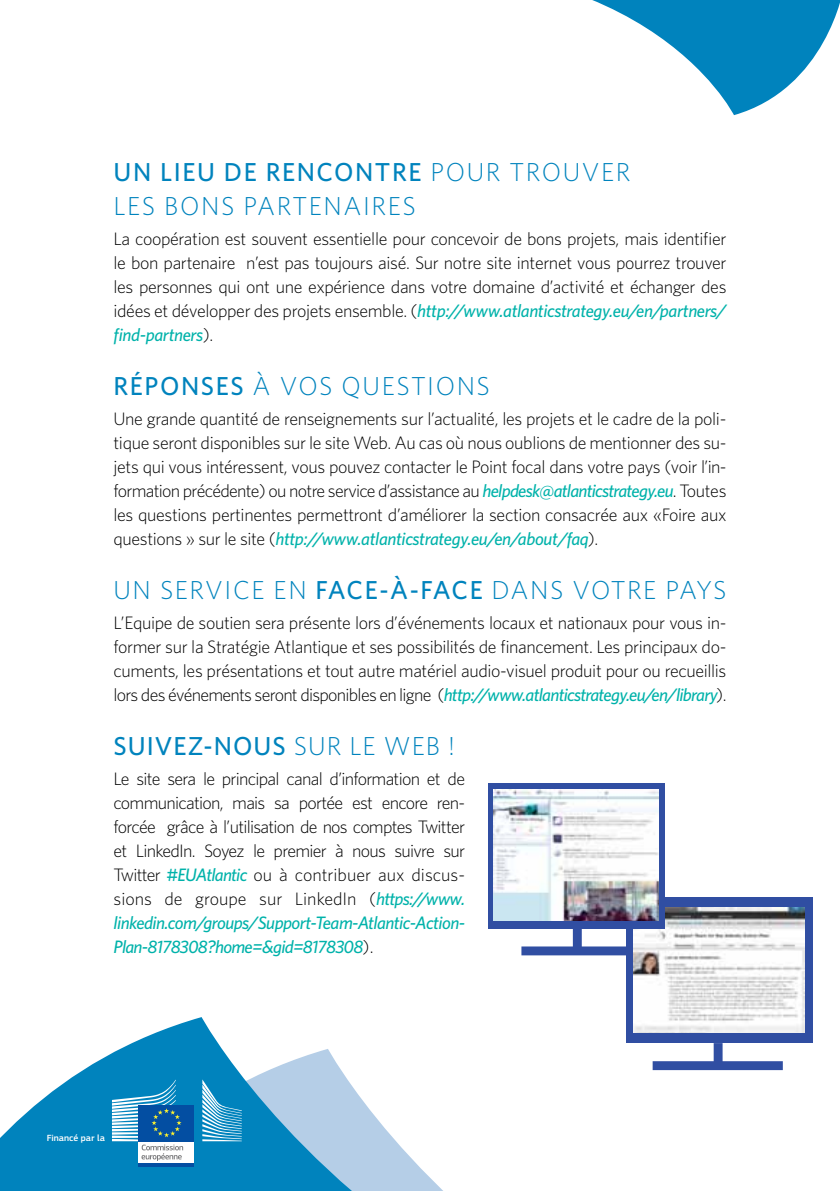
<style>
.page{position:relative;width:840px;height:1191px;background:#fff}
.page>*{position:absolute;margin:0;border:0;box-sizing:border-box;transform-origin:0 0}
.t1{font:300 26px "Whitney HTF";letter-spacing:.06em;color:#0083bd}
.t2{font:500 26px/34px "Whitney HTF";letter-spacing:.06em;color:#0083bd}
.t3{font:500 26px "Whitney HTF";letter-spacing:.04em;color:#0083bd}
.t4{font:300 18px/24px "Whitney HTF";letter-spacing:-.02em;color:#000;text-align:justify}
.t5{font:500 9.2px "PF Square Sans Pro";color:#fff}
.s1{font-weight:300}
.s2{font-weight:500;font-style:italic;color:#00b2aa}
.s3{font-weight:500}
</style>
<div class="page">
<svg style="left:0;top:1017px;width:813px;height:174px"></svg>
<svg style="left:592px;top:0;width:247px;height:115px;fill:#0083bd"></svg>
<div style="left:625px;top:897px;width:186px;height:146px;background:#304ea2"></div>
<div style="left:713px;top:1043px;width:9px;height:22px;background:#304ea2"></div>
<div style="left:652px;top:1061px;width:130px;height:9px;background:#304ea2"></div>
<img style="left:633px;top:907px;width:170px;height:125px">
<div style="left:487px;top:782px;width:177px;height:146px;background:#304ea2"></div>
<div style="left:572px;top:928px;width:9px;height:23px;background:#304ea2"></div>
<div style="left:521px;top:946px;width:109px;height:9px;background:#304ea2"></div>
<img style="left:493px;top:789px;width:165px;height:131px">
<div style="left:138px;top:1140px;width:56px;height:24px;background:#fff"></div>
<div style="left:138px;top:1105px;width:56px;height:36px;background:#034ea2"></div>
<hr style="left:138px;top:1163px;width:56px;height:3px;background:#034ea2">
<svg style="left:202px;top:1079px;width:40px;height:62px"></svg>
<svg style="left:112px;top:1079px;width:71px;height:82px"></svg>
<h1 class="t2" style="left:113px;top:155px;width:414px">UN LIEU DE RENCONTRE <span class="s1">pour TROUVER<br>LES</span></h1>
<h1 class="t1" style="left:164px;top:191px;width:253px">bons partenaires</h1>
<p class="t4" style="left:113px;top:226px;width:614px">La coopération est souvent essentielle pour concevoir de bons projets, mais identifier le bon partenaire n’est pas toujours aisé. Sur notre site internet vous pourrez trouver les personnes qui ont une expérience dans votre domaine d’activité et échanger des idées et développer des projets ensemble. (<span class="s2">http://www.atlanticstrategy.eu/en/partners/ find-partners</span>).</p>
<h1 class="t1" style="left:113px;top:370px;width:378px"><span class="s3">RÉPONSES</span> à vos questions</h1>
<p class="t4" style="left:113px;top:406px;width:614px">U ne grande quantité de renseignements sur l’actualité, les projets et le cadre de la poli&shy;tique seront disponibles sur le site Web. Au cas où nous oublions de mentionner des su&shy;jets qui vous intéressent, vous pouvez contacter le Point focal dans votre pays (voir l’in&shy;formation précédente) ou notre service d’assistance au <span class="s2">helpdesk@atlanticstrategy.eu</span>. Toutes les questions pertinentes permettront d’améliorer la section consacrée aux «Foire aux questions » sur le site (<span class="s2">http://www.atlanticstrategy.eu/en/about/faq</span>).</p>
<h1 class="t1" style="left:113px;top:574px;width:614px">U n service en <span class="s3">FACE-À-FACE</span> dans votre pays</h1>
<p class="t4" style="left:113px;top:610px;width:614px">L’Equipe de soutien sera présente lors d’événements locaux et nationaux pour vous in&shy;former sur la Stratégie Atlantique et ses possibilités de financement. Les principaux do&shy;cuments, les présentations et tout autre matériel audio-visuel produit pour ou recueillis lors des événements seront disponibles en ligne (<span class="s2">http://www.atlanticstrategy.eu/en/library</span>).</p>
<h1 class="t3" style="left:113px;top:730px;width:343px">SUIVEZ-NOUS <span class="s1">sur le web !</span></h1>
<p class="t4" style="left:113px;top:766px;width:353px">Le site sera le principal canal d’information et de communication, mais sa portée est encore ren&shy;forcée grâce à l’utilisation de nos comptes Twitter et LinkedI n. Soyez le premier à nous suivre sur Twitter <span class="s2">#EUAtlantic</span> ou à contribuer aux discus&shy;sions de groupe sur LinkedI n (<span class="s2">https://www. linkedin.com/groups/Support-Team-Atlantic-Action-Plan-8178308?home=&amp;gid=8178308</span>).</p>
<p class="t5" style="left:47px;top:1132px;width:60px">Financé par la</p>
</div>
